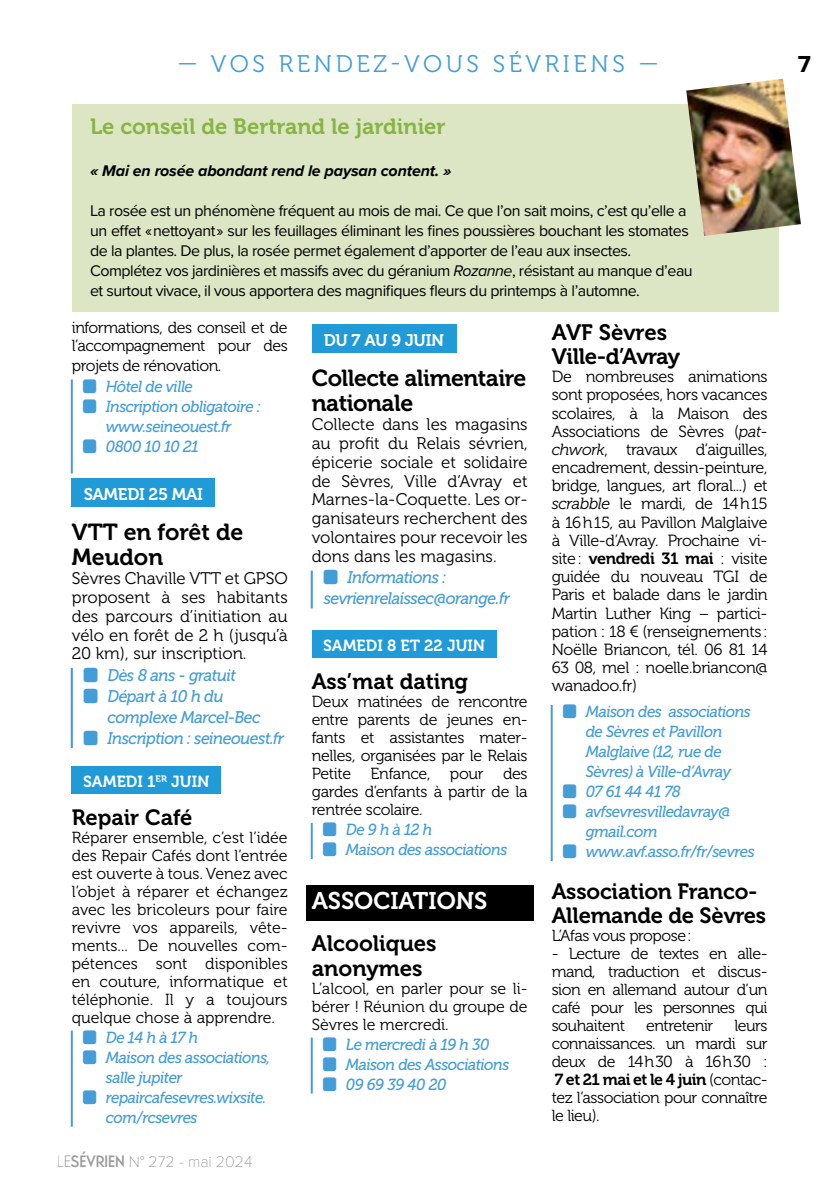
<style>
.page{position:relative;width:840px;height:1191px;background:#fff}
.page>*{position:absolute;margin:0;border:0;box-sizing:border-box;transform-origin:0 0}
.t1{font:24px "Museo 300";letter-spacing:.15em;color:#449dd7}
.t2{font:24px "Museo 700";color:#fff}
.t3{font:700 24px "Proxima Nova";color:#000}
.t4{font:23.2px/25.2px "Museo 700";letter-spacing:-.02em;color:#000}
.t5{font:23.2px/25.2px "Museo 700";color:#000}
.t6{font:22.2px/24.2px "Museo 700";letter-spacing:-.02em;color:#000}
.t7{font:22.2px/24.2px "Museo 700";color:#000}
.t8{font:22px/24px "Museo 700";letter-spacing:-.01em;color:#000}
.t9{font:22px "Museo 700";color:#87b442}
.t10{font:16.8px/19px "Museo 300";color:#000;text-align:justify}
.t11{font:italic 16.8px/21px "Museo 500";letter-spacing:-.03em;color:#449dd7;scale:.96 1}
.t12{font:16.8px "Museo 700";letter-spacing:-.02em;color:#fff}
.t13{font:16.2px/18.2px "Museo 300";letter-spacing:-.02em;color:#000;text-align:justify}
.t14{font:16.2px "Museo 700";letter-spacing:-.02em;color:#000}
.t15{font:16px/18px "Museo 300";letter-spacing:-.03em;color:#000;text-align:justify}
.t16{font:16px/20px "Proxima Nova";letter-spacing:-.03em;color:#000}
.t17{font:italic 16px/20px "Museo 500";letter-spacing:-.03em;color:#449dd7;scale:.96 1}
.t18{font:italic 700 16px "Proxima Nova";letter-spacing:-.01em;color:#000}
.t19{font:16px "Museo 700";color:#fff}
.t20{font:16px "Museo 700";letter-spacing:-.03em;color:#000}
.t21{font:100 16px "Proxima Nova T";color:#858584}
.s1{font-style:italic}
.s2{font-family:"Guildford Pro";font-weight:300;color:#9d9d9c}
.s3{font-family:"Guildford Pro";font-weight:500;color:#9d9d9c}
.s4{font-family:"Museo 300"}
</style>
<div class="page">
<hr style="left:71px;top:379px;width:2px;height:94px;background:#449dd7">
<div style="left:72px;top:478px;width:143px;height:28px;background:#209bd8"></div>
<hr style="left:71px;top:668px;width:2px;height:80px;background:#449dd7">
<div style="left:72px;top:766px;width:149px;height:27px;background:#209bd8"></div>
<hr style="left:71px;top:1030px;width:2px;height:96px;background:#449dd7">
<div style="left:311px;top:324px;width:145px;height:28px;background:#209bd8"></div>
<hr style="left:310px;top:570px;width:2px;height:38px;background:#449dd7">
<div style="left:311px;top:630px;width:185px;height:27px;background:#209bd8"></div>
<hr style="left:310px;top:823px;width:2px;height:36px;background:#449dd7">
<div style="left:306px;top:885px;width:227px;height:35px;background:#000"></div>
<hr style="left:310px;top:1037px;width:2px;height:56px;background:#449dd7">
<hr style="left:550px;top:705px;width:2px;height:156px;background:#449dd7">
<div style="left:72px;top:104px;width:706px;height:208px;background:#dce6c5"></div>
<img style="left:686px;top:79px;width:114px;height:157px">
<h1 class="t1" style="left:177px;top:51px;width:482px">— VOS RENDEZ-VOUS SÉVRIENS —</h1>
<h3 class="t9" style="left:90px;top:114px;width:357px">Le conseil de Bertrand le jardinier</h3>
<p class="t18" style="left:90px;top:159px;width:362px">« Mai en rosée abondant rend le paysan content. »</p>
<p class="t16" style="left:90px;top:200px;width:604px">La rosée est un phénomène fréquent au mois de mai. Ce que l’on sait moins, c’est qu’elle a un effet « nettoyant » sur les feuillages éliminant les fines poussières bouchant les stomates de la plantes. De plus, la rosée permet également d’apporter de l’eau aux insectes.<br>Complétez vos jardinières et massifs avec du géranium <span class="s1">Rozanne</span>, résistant au manque d’eau et surtout vivace, il vous apportera des magnifiques fleurs du printemps à l’automne.</p>
<p class="t15" style="left:72px;top:319px;width:217px">informations, des conseil et de l’accompagnement pour des</p>
<p class="t15" style="left:72px;top:357px;width:151px">projets de rénovation.</p>
<p class="t17" style="left:106px;top:376px;width:162px">Hôtel de ville<br>Inscription obligatoire : www.seineouest.fr<br>0800 10 10 21</p>
<p class="t12" style="left:84px;top:485px;width:121px">SAMEDI 25 MAI</p>
<h2 class="t5" style="left:72px;top:519px;width:173px">VTT en forêt de<br>Meudon</h2>
<p class="t10" style="left:72px;top:569px;width:217px">Sèvres Chaville VTT et GPSO proposent à ses habitants des parcours d’initiation au vélo en forêt de 2 h (jusqu’à 20 km), sur inscription.</p>
<p class="t11" style="left:107px;top:664px;width:185px">Dès 8 ans - gratuit<br>Départ à 10 h du complexe Marcel-Bec<br>Inscription : seineouest.fr</p>
<p class="t19" style="left:83px;top:772px;width:128px">SAMEDI 1<sup>ER</sup> JUIN</p>
<h3 class="t8" style="left:72px;top:805px;width:122px">Repair Café</h3>
<p class="t15" style="left:72px;top:828px;width:217px">Réparer ensemble, c’est l’idée des Repair Cafés dont l’entrée est ouverte à tous. Venez avec l’objet à réparer et échangez avec les bricoleurs pour faire revivre vos appareils, vête&shy;ments... De nouvelles com&shy;pétences sont disponibles en couture, informatique et téléphonie. Il y a toujours quelque chose à apprendre.</p>
<p class="t17" style="left:106px;top:1027px;width:173px">De 14 h à 17 h<br>Maison des associations, salle jupiter repaircafesevres.wixsite. com/rcsevres</p>
<p class="t21" style="left:57px;top:1149px;width:197px"><span class="s2">LE</span><span class="s3">SÉVRIEN</span> N° 272 - mai 2024</p>
<p class="t12" style="left:323px;top:331px;width:122px">DU 7 AU 9 JUIN</p>
<h2 class="t4" style="left:311px;top:365px;width:216px">Collecte alimentaire nationale</h2>
<p class="t10" style="left:311px;top:415px;width:217px">Collecte dans les magasins au profit du Relais sévrien, épicerie sociale et solidaire de Sèvres, Ville d’Avray et Marnes-la-Coquette. Les or&shy;ganisateurs recherchent des volontaires pour recevoir les dons dans les magasins.</p>
<p class="t11" style="left:323px;top:567px;width:195px;text-indent:24px">Informations : sevrienrelaissec@orange.fr</p>
<p class="t19" style="left:323px;top:637px;width:164px">SAMEDI 8 ET 22 JUIN</p>
<h3 class="t8" style="left:311px;top:669px;width:158px">Ass’mat dating</h3>
<p class="t15" style="left:311px;top:693px;width:217px">Deux matinées de rencontre entre parents de jeunes en&shy;fants et assistantes mater&shy;nelles, organisées par le Relais Petite Enfance, pour des gardes d’enfants à partir de la rentrée scolaire.</p>
<p class="t17" style="left:345px;top:819px;width:170px">De 9 h à 12 h<br>Maison des associations</p>
<h1 class="t2" style="left:311px;top:887px;width:177px">ASSOCIATIONS</h1>
<h3 class="t7" style="left:311px;top:931px;width:126px">Alcooliques anonymes</h3>
<p class="t15" style="left:311px;top:979px;width:217px">L’alcool, en parler pour se li&shy;bérer ! Réunion du groupe de Sèvres le mercredi.</p>
<p class="t17" style="left:345px;top:1034px;width:172px">Le mercredi à 19 h 30<br>Maison des Associations<br>09 69 39 40 20</p>
<h3 class="t6" style="left:551px;top:320px;width:130px">AVF Sèvres<br>Ville-d’Avray</h3>
<p class="t13" style="left:551px;top:368px;width:217px">De nombreuses animations sont proposées, hors vacances scolaires, à la Maison des Associations de Sèvres (<span class="s1">pat&shy;chwork</span>, travaux d’aiguilles, encadrement, dessin-peinture, bridge, langues, art floral...) et <span class="s1">scrabble</span> le mardi, de 14h15 à 16h15, au Pavillon Malglaive à Ville-d’Avray. Prochaine vi-</p>
<p class="t14" style="left:551px;top:549px;width:217px"><span class="s4">site:</span> vendredi 31 mai <span class="s4">: visite</span></p>
<p class="t13" style="left:551px;top:568px;width:217px">guidée du nouveau TGI de Paris et balade dans le jardin Martin Luther King – partici&shy;pation : 18 € (renseignements:<br>Noëlle Briancon, tél. 06 81 14<br>63 08, mel : noelle.briancon@ wanadoo.fr)</p>
<p class="t17" style="left:585px;top:701px;width:177px">Maison des associations de Sèvres et Pavillon<br>Malglaive (12, rue de<br>Sèvres) à Ville-d’Avray<br>07 61 44 41 78 avfsevresvilledavray@ gmail.com www.avf.asso.fr/fr/sevres</p>
<h3 class="t8" style="left:551px;top:879px;width:216px">Association Franco-<br>Allemande de Sèvres</h3>
<p class="t15" style="left:551px;top:927px;width:141px">L’Afas vous propose:</p>
<p class="t15" style="left:551px;top:945px;width:217px">- Lecture de textes en alle&shy;mand, traduction et discus&shy;sion en allemand autour d’un café pour les personnes qui souhaitent</p>
<p class="t15" style="left:551px;top:1017px;width:217px;text-indent:182px">leurs connaissances. un mardi sur deux de 14h30 à 16h30 :</p>
<p class="t20" style="left:554px;top:1070px;width:214px">7 et 21 mai et le 4 juin <span class="s4">(contac-</span></p>
<p class="t15" style="left:551px;top:1089px;width:217px">tez l’association pour connaître le lieu).</p>
<p class="t15" style="left:645px;top:1017px;width:69px">entretenir</p>
<h1 class="t3" style="left:797px;top:46px;width:15px">7</h1>
</div>
